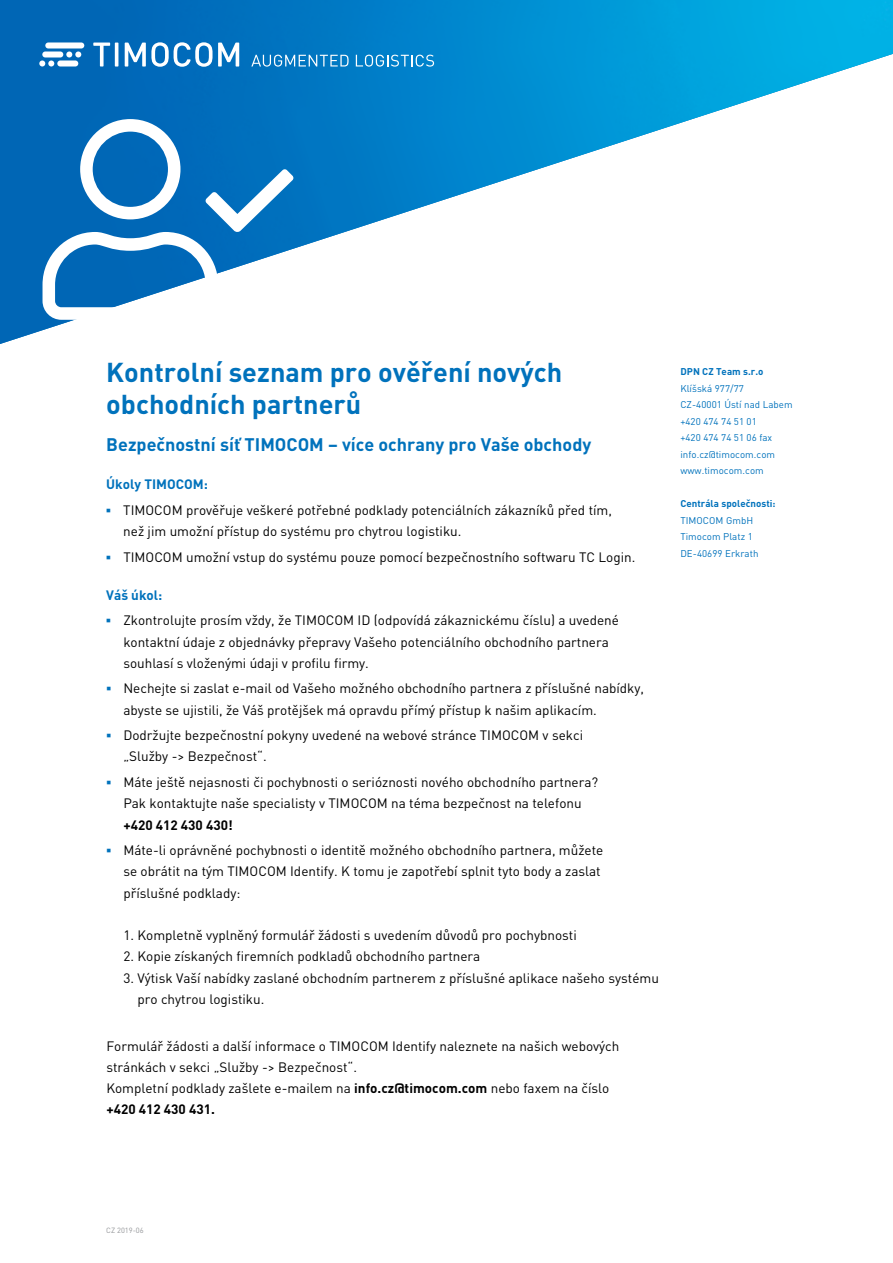
<style>
.page{position:relative;width:893px;height:1263px;background:#fff}
.page>*{position:absolute;margin:0;border:0;box-sizing:border-box;transform-origin:0 0}
.t1{font:700 27px/32.4px "DIN Pro";color:#0072bc}
.t2{font:700 18px "DIN Pro";color:#0072bc}
.t3{font:13.5px/21.3px "DIN Pro";color:#000}
.t4{font:700 13.5px "DIN Pro";color:#0072bc}
.t5{font:700 13.5px "DIN Pro";color:#000}
.t6{font:9.75px/16.5px "DIN Pro";letter-spacing:.005em;color:#0072bc}
.t7{font:700 9.75px "DIN Pro";letter-spacing:.005em;color:#0072bc}
.t8{font:7.5px "DIN Pro";color:#939598}
.s1{font-family:"Arial";font-weight:700;color:#0072bc}
.s2{font-weight:700}
</style>
<div class="page">
<img style="left:0;top:0;width:893px;height:344px">
<div style="left:45px;top:42px;width:39px;height:6px;background:#fff;border-radius:3px"></div>
<svg style="left:39px;top:60px;width:15px;height:6px"></svg>
<div style="left:57px;top:60px;width:21px;height:6px;background:#fff;border-radius:3px"></div>
<svg style="left:66px;top:51px;width:15px;height:6px"></svg>
<div style="left:42px;top:51px;width:21px;height:6px;background:#fff;border-radius:3px"></div>
<svg style="left:251px;top:55px;width:98px;height:12px"></svg>
<svg style="left:356px;top:55px;width:78px;height:12px"></svg>
<svg style="left:93px;top:43px;width:17px;height:24px"></svg>
<hr style="left:115px;top:43px;width:3px;height:24px;background:#fff">
<svg style="left:125px;top:42px;width:114px;height:25px"></svg>
<svg style="left:43px;top:119px;width:251px;height:201px;fill:#006cbb"></svg>
<h1 class="t1" style="left:106px;top:353px;width:458px">Kontrolní seznam pro ověření nových obchodních partnerů</h1>
<h2 class="t2" style="left:106px;top:429px;width:487px">Bezpečnostní síť TIMOCOM – více ochrany pro Vaše obchody</h2>
<p class="t4" style="left:106px;top:473px;width:103px">Úkoly TIMOCOM:</p>
<p class="t3" style="left:123px;top:498px;width:490px;text-indent:-17px"><span class="s1">▪</span> TIMOCOM prověřuje veškeré potřebné podklady potenciálních zákazníků před tím, než jim umožní přístup do systému pro chytrou logistiku.</p>
<p class="t3" style="left:106px;top:545px;width:531px"><span class="s1">▪</span> TIMOCOM umožní vstup do systému pouze pomocí bezpečnostního softwaru TC Login.</p>
<p class="t4" style="left:106px;top:584px;width:58px">Váš úkol:</p>
<p class="t3" style="left:123px;top:608px;width:497px;text-indent:-17px"><span class="s1">▪</span> Zkontrolujte prosím vždy, že TIMOCOM ID (odpovídá zákaznickému číslu) a uvedené kontaktní údaje z objednávky přepravy Vašeho potenciálního obchodního partnera souhlasí s vloženými údaji v profilu firmy.</p>
<p class="t3" style="left:123px;top:676px;width:522px;text-indent:-17px"><span class="s1">▪</span> Nechejte si zaslat e-mail od Vašeho možného obchodního partnera z příslušné nabídky, abyste se ujistili, že Váš protějšek má opravdu přímý přístup k našim aplikacím.</p>
<p class="t3" style="left:123px;top:723px;width:461px;text-indent:-17px"><span class="s1">▪</span> Dodržujte bezpečnostní pokyny uvedené na webové stránce TIMOCOM v sekci „Služby -&gt; Bezpečnost“.</p>
<p class="t3" style="left:106px;top:770px;width:493px;text-align:center"><span class="s1">▪</span> Máte ještě nejasnosti či pochybnosti o serióznosti nového obchodního partnera?<br>Pak kontaktujte naše specialisty v TIMOCOM na téma bezpečnost na telefonu</p>
<p class="t5" style="left:123px;top:813px;width:111px">+420 412 430 430!</p>
<p class="t3" style="left:123px;top:838px;width:482px;text-indent:-17px"><span class="s1">▪</span> Máte-li oprávněné pochybnosti o identitě možného obchodního partnera, můžete se obrátit na tým TIMOCOM Identify. K tomu je zapotřebí splnit tyto body a zaslat příslušné podklady:</p>
<p class="t3" style="left:123px;top:923px;width:455px">1. Kompletně vyplněný formulář žádosti s uvedením důvodů pro pochybnosti</p>
<p class="t3" style="left:123px;top:944px;width:358px">2. Kopie získaných firemních podkladů obchodního partnera</p>
<p class="t3" style="left:137px;top:966px;width:523px;text-indent:-14px">3. Výtisk Vaší nabídky zaslané obchodním partnerem z příslušné aplikace našeho systému pro chytrou logistiku.</p>
<p class="t3" style="left:106px;top:1034px;width:515px">Formulář žádosti a další informace o TIMOCOM Identify naleznete na našich webových stránkách v sekci „Služby -&gt; Bezpečnost“.<br>Kompletní podklady zašlete e-mailem na <span class="s2">info.cz@timocom.com</span> nebo faxem na číslo <span class="s2">+420 412 430 431.</span></p>
<p class="t7" style="left:680px;top:364px;width:85px">DPN CZ Team s.r.o</p>
<p class="t6" style="left:680px;top:379px;width:114px">Klíšská 977/77<br>CZ-40001 Ústí nad Labem +420 474 74 51 01<br>+420 474 74 51 06 fax info.cz@timocom.com www.timocom.com</p>
<p class="t7" style="left:680px;top:496px;width:97px">Centrála společnosti:</p>
<p class="t6" style="left:680px;top:511px;width:80px">TIMOCOM GmbH<br>Timocom Platz 1<br>DE-40699 Erkrath</p>
<p class="t8" style="left:106px;top:1224px;width:39px">CZ 2019-06</p>
</div>
